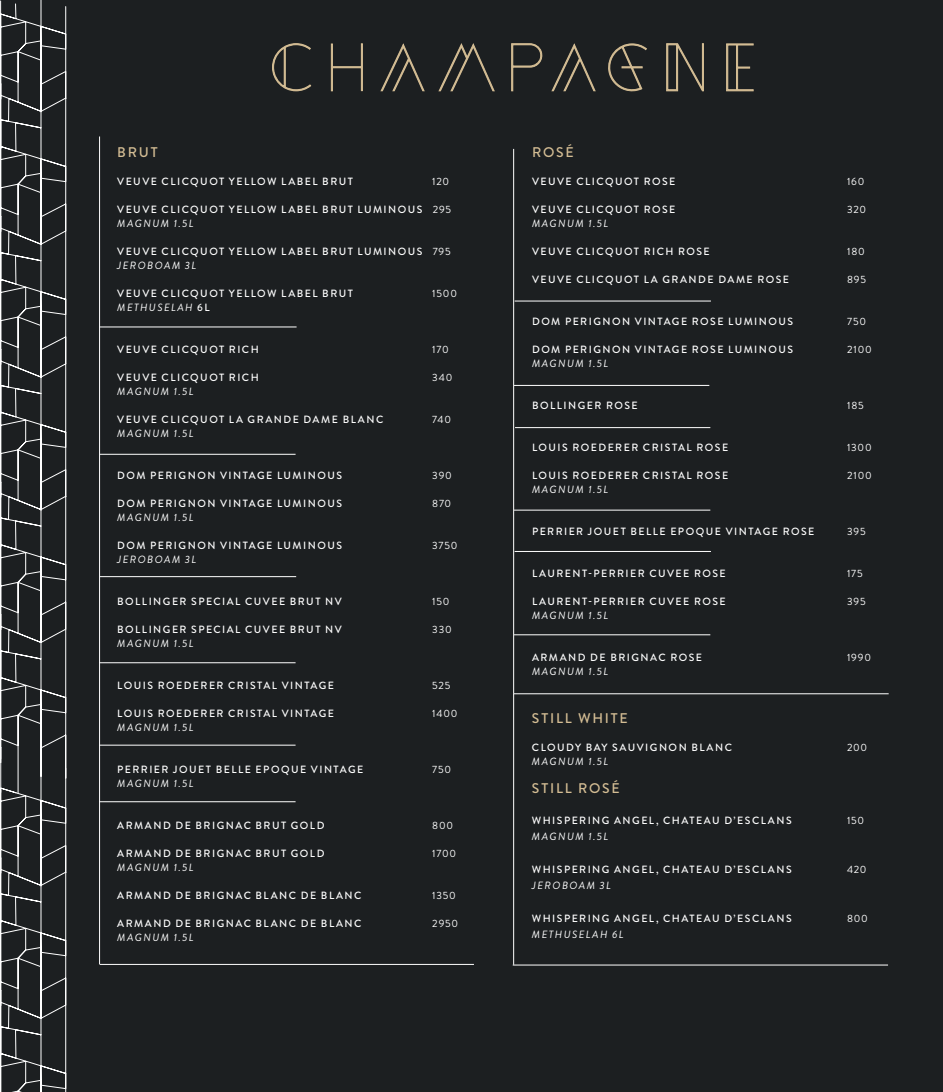
<style>
.page{position:relative;width:943px;height:1092px;background:#fff}
.page>*{position:absolute;margin:0;border:0;box-sizing:border-box;transform-origin:0 0}
.t1{font:500 14px "Brandon Grotesque";letter-spacing:.13em;color:#d4bd94}
.t2{font:500 10.5px "Brandon Grotesque";letter-spacing:.14em;color:#fff}
.t3{font:italic 10.5px "Brandon Grotesque";letter-spacing:.14em;color:#fff}
.t4{font:10.5px "Brandon Grotesque";letter-spacing:.075em;color:#fff}
.s1{font-weight:400}
.s2{font-weight:500;font-style:normal}
</style>
<div class="page">
<div style="left:0;top:0;width:943px;height:1091px;background:#1c1f21"></div>
<svg style="left:0;top:0;width:66px;height:767px"></svg>
<svg style="left:0;top:767px;width:66px;height:324px"></svg>
<hr style="left:100px;top:454px;width:195px;height:1px;background:#fff">
<hr style="left:99px;top:136px;width:1px;height:828px;background:#fff">
<hr style="left:100px;top:964px;width:374px;height:1px;background:#fff">
<hr style="left:99px;top:801px;width:196px;height:1px;background:#fff">
<hr style="left:99px;top:744px;width:196px;height:1px;background:#fff">
<hr style="left:99px;top:662px;width:196px;height:1px;background:#fff">
<hr style="left:100px;top:576px;width:196px;height:1px;background:#fff">
<hr style="left:100px;top:326px;width:196px;height:1px;background:#fff">
<hr style="left:515px;top:427px;width:195px;height:1px;background:#fff">
<hr style="left:513px;top:149px;width:1px;height:544px;background:#fff">
<hr style="left:513px;top:693px;width:375px;height:1px;background:#fff">
<hr style="left:514px;top:551px;width:197px;height:1px;background:#fff">
<hr style="left:514px;top:301px;width:197px;height:1px;background:#fff">
<hr style="left:514px;top:385px;width:195px;height:1px;background:#fff">
<hr style="left:514px;top:510px;width:196px;height:1px;background:#fff">
<hr style="left:513px;top:693px;width:1px;height:271px;background:#fff">
<hr style="left:512px;top:964px;width:376px;height:1px;background:#fff">
<svg style="left:272px;top:43px;width:39px;height:48px"></svg>
<svg style="left:331px;top:43px;width:32px;height:48px"></svg>
<svg style="left:380px;top:44px;width:44px;height:47px"></svg>
<svg style="left:438px;top:43px;width:56px;height:48px"></svg>
<svg style="left:511px;top:43px;width:32px;height:48px"></svg>
<svg style="left:551px;top:44px;width:44px;height:47px"></svg>
<svg style="left:608px;top:44px;width:39px;height:48px"></svg>
<svg style="left:666px;top:43px;width:37px;height:48px"></svg>
<svg style="left:726px;top:44px;width:27px;height:47px"></svg>
<hr style="left:514px;top:634px;width:196px;height:1px;background:#fff">
<p class="t1" style="left:117px;top:142px;width:42px">BRUT</p>
<p class="t2" style="left:117px;top:174px;width:237px">VEUVE CLICQUOT YELLOW LABEL BRUT</p>
<p class="t4" style="left:432px;top:174px;width:18px">120</p>
<p class="t2" style="left:117px;top:202px;width:335px">VEUVE CLICQUOT YELLOW LABEL BRUT LUMINOUS <span class="s1">295</span></p>
<p class="t3" style="left:117px;top:216px;width:78px">MAGNUM 1.5L</p>
<p class="t2" style="left:117px;top:244px;width:335px">VEUVE CLICQUOT YELLOW LABEL BRUT LUMINOUS <span class="s1">795</span></p>
<p class="t3" style="left:117px;top:258px;width:81px">JEROBOAM 3L</p>
<p class="t2" style="left:117px;top:286px;width:237px">VEUVE CLICQUOT YELLOW LABEL BRUT</p>
<p class="t4" style="left:432px;top:286px;width:26px">1500</p>
<p class="t3" style="left:117px;top:300px;width:94px">METHUSELAH <span class="s2">6L</span></p>
<p class="t2" style="left:117px;top:342px;width:143px">VEUVE CLICQUOT RICH</p>
<p class="t4" style="left:432px;top:342px;width:18px">170</p>
<p class="t2" style="left:117px;top:370px;width:143px">VEUVE CLICQUOT RICH</p>
<p class="t4" style="left:432px;top:370px;width:22px">340</p>
<p class="t3" style="left:117px;top:384px;width:78px">MAGNUM 1.5L</p>
<p class="t2" style="left:117px;top:412px;width:267px">VEUVE CLICQUOT LA GRANDE DAME BLANC</p>
<p class="t4" style="left:432px;top:412px;width:20px">740</p>
<p class="t3" style="left:117px;top:426px;width:78px">MAGNUM 1.5L</p>
<p class="t2" style="left:117px;top:468px;width:226px">DOM PERIGNON VINTAGE LUMINOUS</p>
<p class="t4" style="left:432px;top:468px;width:21px">390</p>
<p class="t2" style="left:117px;top:496px;width:226px">DOM PERIGNON VINTAGE LUMINOUS</p>
<p class="t4" style="left:432px;top:496px;width:20px">870</p>
<p class="t3" style="left:117px;top:510px;width:78px">MAGNUM 1.5L</p>
<p class="t2" style="left:117px;top:538px;width:226px">DOM PERIGNON VINTAGE LUMINOUS</p>
<p class="t4" style="left:432px;top:538px;width:27px">3750</p>
<p class="t3" style="left:117px;top:552px;width:81px">JEROBOAM 3L</p>
<p class="t2" style="left:117px;top:594px;width:226px">BOLLINGER SPECIAL CUVEE BRUT NV</p>
<p class="t4" style="left:432px;top:594px;width:19px">150</p>
<p class="t2" style="left:117px;top:622px;width:226px">BOLLINGER SPECIAL CUVEE BRUT NV</p>
<p class="t4" style="left:432px;top:622px;width:21px">330</p>
<p class="t3" style="left:117px;top:636px;width:78px">MAGNUM 1.5L</p>
<p class="t2" style="left:117px;top:678px;width:218px">LOUIS ROEDERER CRISTAL VINTAGE</p>
<p class="t4" style="left:432px;top:678px;width:20px">525</p>
<p class="t2" style="left:117px;top:706px;width:218px">LOUIS ROEDERER CRISTAL VINTAGE</p>
<p class="t4" style="left:432px;top:706px;width:27px">1400</p>
<p class="t3" style="left:117px;top:720px;width:78px">MAGNUM 1.5L</p>
<p class="t2" style="left:117px;top:762px;width:247px">PERRIER JOUET BELLE EPOQUE VINTAGE</p>
<p class="t4" style="left:432px;top:762px;width:20px">750</p>
<p class="t3" style="left:117px;top:776px;width:78px">MAGNUM 1.5L</p>
<p class="t2" style="left:117px;top:818px;width:209px">ARMAND DE BRIGNAC BRUT GOLD</p>
<p class="t4" style="left:432px;top:818px;width:22px">800</p>
<p class="t2" style="left:117px;top:846px;width:209px">ARMAND DE BRIGNAC BRUT GOLD</p>
<p class="t4" style="left:432px;top:846px;width:25px">1700</p>
<p class="t3" style="left:117px;top:860px;width:78px">MAGNUM 1.5L</p>
<p class="t2" style="left:117px;top:888px;width:246px">ARMAND DE BRIGNAC BLANC DE BLANC</p>
<p class="t4" style="left:432px;top:888px;width:25px">1350</p>
<p class="t2" style="left:117px;top:916px;width:246px">ARMAND DE BRIGNAC BLANC DE BLANC</p>
<p class="t4" style="left:432px;top:916px;width:27px">2950</p>
<p class="t3" style="left:117px;top:930px;width:78px">MAGNUM 1.5L</p>
<p class="t1" style="left:532px;top:142px;width:43px">ROSÉ</p>
<p class="t2" style="left:532px;top:174px;width:145px">VEUVE CLICQUOT ROSE</p>
<p class="t4" style="left:847px;top:174px;width:19px">160</p>
<p class="t2" style="left:532px;top:202px;width:145px">VEUVE CLICQUOT ROSE</p>
<p class="t4" style="left:847px;top:202px;width:21px">320</p>
<p class="t3" style="left:532px;top:216px;width:78px">MAGNUM 1.5L</p>
<p class="t2" style="left:532px;top:244px;width:179px">VEUVE CLICQUOT RICH ROSE</p>
<p class="t4" style="left:847px;top:244px;width:19px">180</p>
<p class="t2" style="left:532px;top:272px;width:259px">VEUVE CLICQUOT LA GRANDE DAME ROSE</p>
<p class="t4" style="left:847px;top:272px;width:20px">895</p>
<p class="t2" style="left:532px;top:314px;width:262px">DOM PERIGNON VINTAGE ROSE LUMINOUS</p>
<p class="t4" style="left:847px;top:314px;width:20px">750</p>
<p class="t2" style="left:532px;top:342px;width:262px">DOM PERIGNON VINTAGE ROSE LUMINOUS</p>
<p class="t4" style="left:847px;top:342px;width:26px">2100</p>
<p class="t3" style="left:532px;top:356px;width:78px">MAGNUM 1.5L</p>
<p class="t2" style="left:532px;top:398px;width:107px">BOLLINGER ROSE</p>
<p class="t4" style="left:847px;top:398px;width:18px">185</p>
<p class="t2" style="left:532px;top:440px;width:198px">LOUIS ROEDERER CRISTAL ROSE</p>
<p class="t4" style="left:847px;top:440px;width:26px">1300</p>
<p class="t2" style="left:532px;top:468px;width:198px">LOUIS ROEDERER CRISTAL ROSE</p>
<p class="t4" style="left:847px;top:468px;width:26px">2100</p>
<p class="t3" style="left:532px;top:482px;width:78px">MAGNUM 1.5L</p>
<p class="t2" style="left:532px;top:524px;width:284px">PERRIER JOUET BELLE EPOQUE VINTAGE ROSE</p>
<p class="t4" style="left:847px;top:524px;width:20px">395</p>
<p class="t2" style="left:532px;top:566px;width:195px">LAURENT-PERRIER CUVEE ROSE</p>
<p class="t4" style="left:847px;top:566px;width:17px">175</p>
<p class="t2" style="left:532px;top:594px;width:195px">LAURENT-PERRIER CUVEE ROSE</p>
<p class="t4" style="left:847px;top:594px;width:20px">395</p>
<p class="t3" style="left:532px;top:608px;width:78px">MAGNUM 1.5L</p>
<p class="t2" style="left:532px;top:650px;width:171px">ARMAND DE BRIGNAC ROSE</p>
<p class="t4" style="left:847px;top:650px;width:25px">1990</p>
<p class="t3" style="left:532px;top:664px;width:78px">MAGNUM 1.5L</p>
<p class="t1" style="left:532px;top:708px;width:97px">STILL WHITE</p>
<p class="t2" style="left:532px;top:739px;width:202px">CLOUDY BAY SAUVIGNON BLANC</p>
<p class="t4" style="left:847px;top:739px;width:22px">200</p>
<p class="t3" style="left:532px;top:753px;width:78px">MAGNUM 1.5L</p>
<p class="t1" style="left:532px;top:778px;width:89px">STILL ROSÉ</p>
<p class="t2" style="left:532px;top:813px;width:261px">WHISPERING ANGEL, CHATEAU D’ESCLANS</p>
<p class="t4" style="left:847px;top:813px;width:19px">150</p>
<p class="t3" style="left:532px;top:829px;width:78px">MAGNUM 1.5L</p>
<p class="t2" style="left:532px;top:862px;width:261px">WHISPERING ANGEL, CHATEAU D’ESCLANS</p>
<p class="t4" style="left:847px;top:862px;width:21px">420</p>
<p class="t3" style="left:532px;top:878px;width:81px">JEROBOAM 3L</p>
<p class="t2" style="left:532px;top:911px;width:261px">WHISPERING ANGEL, CHATEAU D’ESCLANS</p>
<p class="t4" style="left:847px;top:911px;width:22px">800</p>
<p class="t3" style="left:532px;top:927px;width:93px">METHUSELAH 6L</p>
</div>
